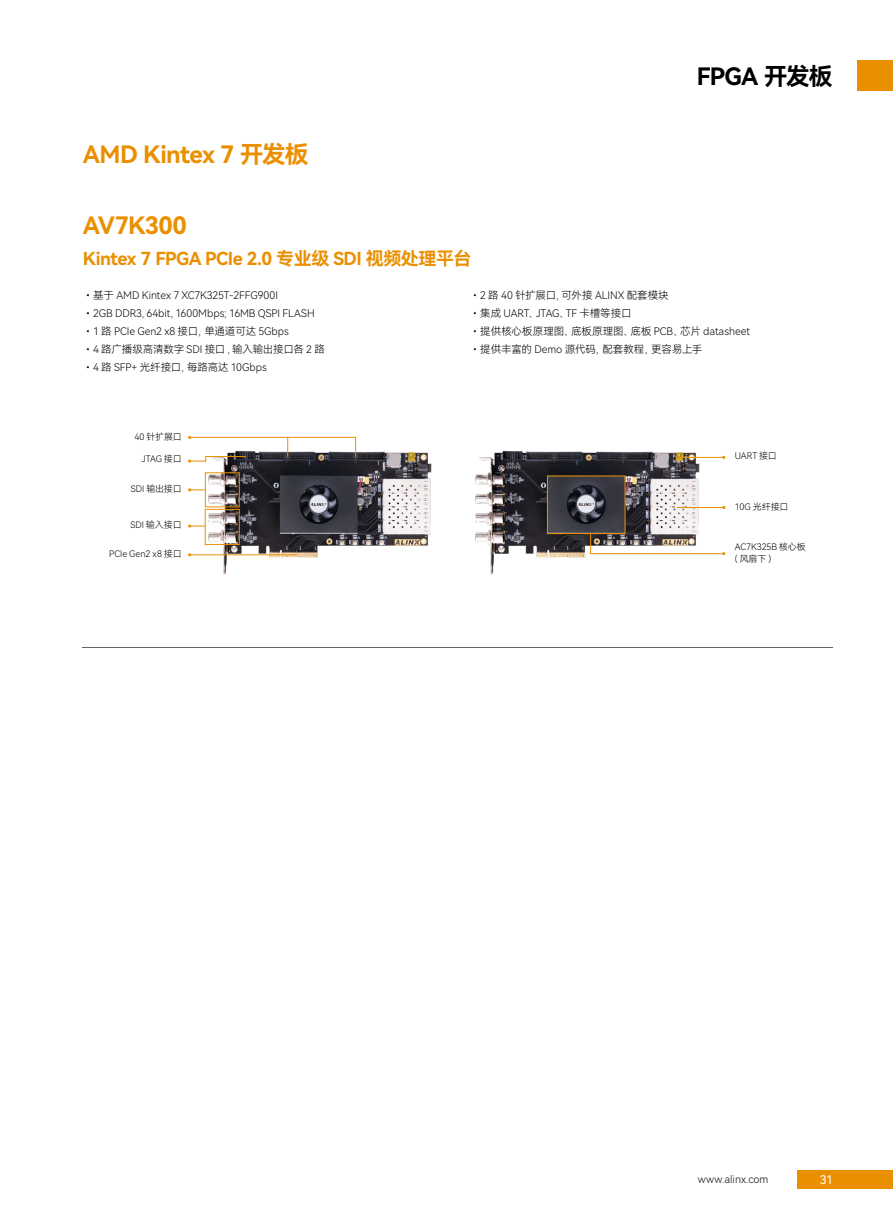
<style>
.page{position:relative;width:893px;height:1212px;background:#fff}
.page>*{position:absolute;margin:0;border:0;box-sizing:border-box;transform-origin:0 0}
.二级标题{font:24px "Harmony OS Sans SC Bold";letter-spacing:-.025em;color:#ea9000}
.t1{font:24px "Harmony OS Sans SC Bold";letter-spacing:-.035em;color:#000}
.目录_三级标题选型表{font:24px "Harmony OS Sans SC Bold";letter-spacing:-.035em;color:#ea9000}
.开发板副标题{font:18px "Harmony OS Sans SC Bold";letter-spacing:-.025em;color:#ea9000}
.t2{font:12px "Harmony OS Sans SC";color:#fff}
.t3{font:10.5px "Harmony OS Sans SC Light";letter-spacing:-.005em;color:#000}
.图标注_右对齐{font:9px "Harmony OS Sans SC Light";color:#000}
.图标注_左对齐{font:9px "Harmony OS Sans SC Light";letter-spacing:-.01em;color:#000}
</style>
<div class="page">
<img style="left:209px;top:451px;width:223px;height:124px">
<img style="left:476px;top:451px;width:223px;height:124px">
<hr style="left:678px;top:457px;width:46px;height:1px;background:#ea9000">
<hr style="left:677px;top:507px;width:47px;height:1px;background:#ea9000">
<svg style="left:188px;top:525px;width:17px;height:2px"></svg>
<hr style="left:189px;top:554px;width:109px;height:1px;background:#ea9000">
<svg style="left:188px;top:489px;width:17px;height:2px"></svg>
<div style="left:547px;top:476px;width:78px;height:58px;border:1px solid #ea9000"></div>
<svg style="left:590px;top:533px;width:135px;height:22px"></svg>
<div style="left:205px;top:509px;width:34px;height:36px;border:1px solid #ea9000"></div>
<div style="left:205px;top:472px;width:34px;height:35px;border:1px solid #ea9000"></div>
<svg style="left:188px;top:436px;width:168px;height:26px"></svg>
<hr style="left:83px;top:648px;width:750px;height:1px;background:#656464">
<div style="left:797px;top:1170px;width:96px;height:18px;background:#ea9000"></div>
<div style="left:858px;top:60px;width:35px;height:30px;background:#ea9000"></div>
<p class="二级标题" style="left:83px;top:138px;width:228px">AMD Kintex 7 开发板</p>
<h1 class="t1" style="left:697px;top:59px;width:138px">FPGA 开发板</h1>
<p class="目录_三级标题选型表" style="left:83px;top:209px;width:106px">AV7K300</p>
<p class="开发板副标题" style="left:83px;top:246px;width:390px">Kintex 7 FPGA PCIe 2.0 专业级 SDI 视频处理平台</p>
<p class="t3" style="left:83px;top:288px;width:196px">•基于 AMD Kintex 7 XC7K325T-2FFG900I</p>
<p class="t3" style="left:83px;top:306px;width:233px">•2GB DDR3, 64bit, 1600Mbps; 16MB QSPI FLASH</p>
<p class="t3" style="left:83px;top:324px;width:208px">•1 路 PCIe Gen2 x8 接口，单通道可达 5Gbps</p>
<p class="t3" style="left:83px;top:342px;width:243px">•4 路广播级高清数字 SDI 接口 , 输入输出接口各 2 路</p>
<p class="t3" style="left:83px;top:360px;width:185px">•4 路 SFP+ 光纤接口，每路高达 10Gbps</p>
<p class="t3" style="left:470px;top:288px;width:200px">•2 路 40 针扩展口，可外接 ALINX 配套模块</p>
<p class="t3" style="left:470px;top:306px;width:163px">•集成 UART、JTAG、TF 卡槽等接口</p>
<p class="t3" style="left:470px;top:324px;width:282px">•提供核心板原理图、底板原理图、底板 PCB、芯片 datasheet</p>
<p class="t3" style="left:470px;top:342px;width:234px">•提供丰富的 Demo 源代码，配套教程，更容易上手</p>
<p class="图标注_右对齐" style="left:134px;top:431px;width:49px">40 针扩展口</p>
<p class="图标注_右对齐" style="left:142px;top:453px;width:41px">JTAG 接口</p>
<p class="图标注_右对齐" style="left:131px;top:482px;width:52px">SDI 输出接口</p>
<p class="图标注_右对齐" style="left:130px;top:518px;width:53px">SDI 输入接口</p>
<p class="图标注_右对齐" style="left:109px;top:547px;width:74px">PCIe Gen2 x8 接口</p>
<p class="图标注_左对齐" style="left:735px;top:450px;width:44px">UART 接口</p>
<p class="图标注_左对齐" style="left:735px;top:500px;width:55px">10G 光纤接口</p>
<p class="图标注_左对齐" style="left:735px;top:540px;width:73px">AC7K325B 核心板</p>
<p class="图标注_左对齐" style="left:735px;top:552px;width:38px">( 风扇下 )</p>
<p class="t3" style="left:698px;top:1172px;width:72px">www.alinx.com</p>
<p class="t2" style="left:820px;top:1171px;width:15px">31</p>
</div>
